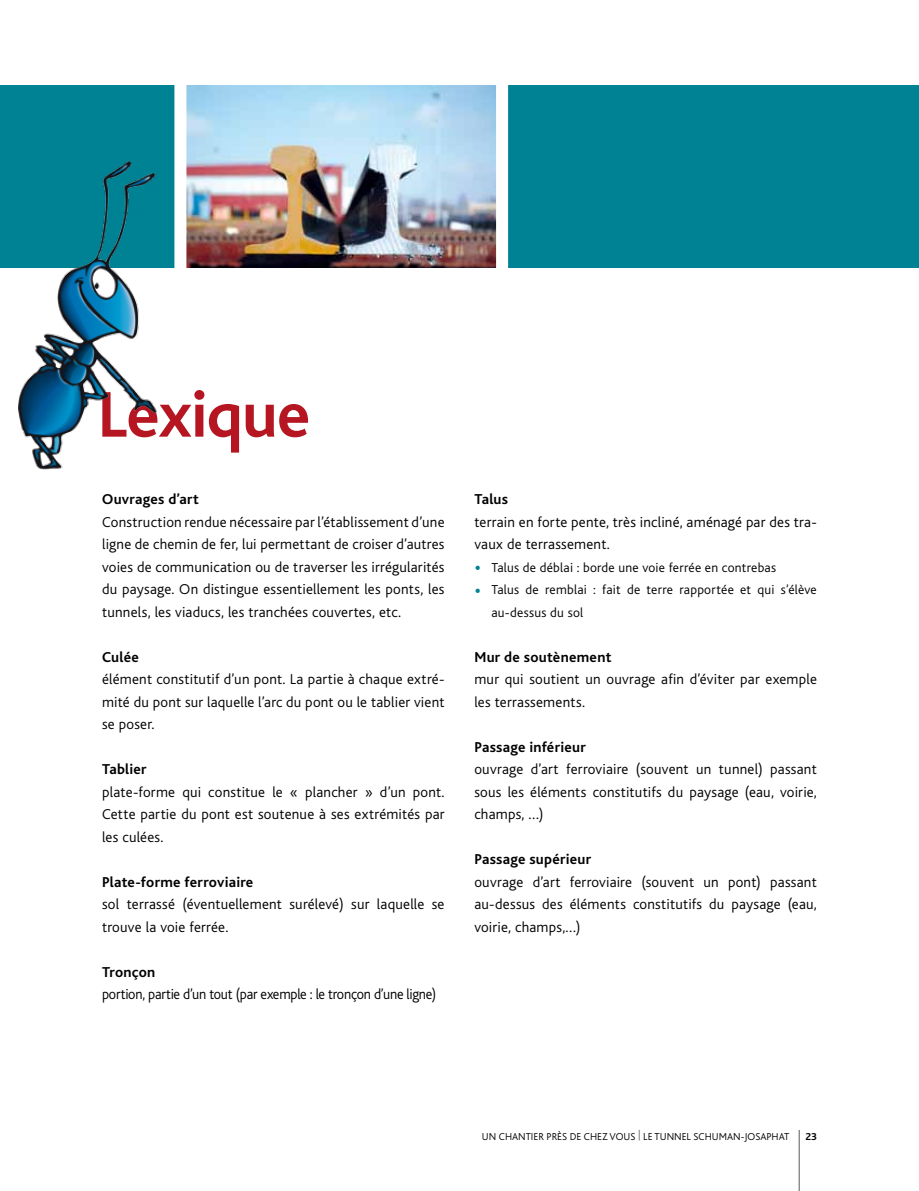
<style>
.page{position:relative;width:919px;height:1191px;background:#fff}
.page>*{position:absolute;margin:0;border:0;box-sizing:border-box;transform-origin:0 0}
.t1{font:700 67.5px "Bliss";letter-spacing:-.015em;color:#b51621}
.t2{font:300 15px/22.5px "Bliss";letter-spacing:.015em;color:#000;text-align:justify}
.t3{font:700 15px "Bliss";letter-spacing:.015em;color:#000}
.t4{font:300 15px "Bliss";letter-spacing:-.015em;color:#000;scale:.95 1}
.t5{font:300 13.5px/22.5px "Bliss";letter-spacing:.02em;color:#000}
.t6{font:300 10.5px "Bliss";color:#000}
.t7{font:700 10.5px "Bliss";color:#000}
.s1{font-size:22.5px;color:#008295}
.s2{color:#58585a}
</style>
<div class="page">
<hr style="left:798px;top:1130px;width:1px;height:61px;background:#58585a">
<div style="left:0;top:85px;width:179px;height:183px;background:#008295"></div>
<div style="left:503px;top:85px;width:415px;height:183px;background:#008295"></div>
<img style="left:186px;top:85px;width:310px;height:183px">
<div style="left:174px;top:71px;width:12px;height:233px;background:#fff"></div>
<div style="left:496px;top:71px;width:12px;height:233px;background:#fff"></div>
<img style="left:18px;top:161px;width:139px;height:309px">
<h1 class="t1" style="left:98px;top:379px;width:214px">Lexique</h1>
<p class="t3" style="left:102px;top:491px;width:98px">Ouvrages d’art</p>
<p class="t2" style="left:102px;top:511px;width:344px">Construction rendue nécessaire par l’établissement d’une ligne de chemin de fer, lui permettant de croiser d’autres voies de communication ou de traverser les irrégularités du paysage. On distingue essentiellement les ponts, les tunnels, les viaducs, les tranchées couvertes, etc.</p>
<p class="t3" style="left:102px;top:649px;width:38px">Culée</p>
<p class="t2" style="left:102px;top:668px;width:344px">élément constitutif d’un pont. La partie à chaque extré&shy;mité du pont sur laquelle l’arc du pont ou le tablier vient se poser.</p>
<p class="t3" style="left:102px;top:761px;width:46px">Tablier</p>
<p class="t2" style="left:102px;top:781px;width:344px">plate-forme qui constitue le « plancher » d’un pont.<br>Cette partie du pont est soutenue à ses extrémités par les culées.</p>
<p class="t3" style="left:102px;top:874px;width:153px">Plate-forme ferroviaire</p>
<p class="t2" style="left:102px;top:893px;width:344px">sol terrassé (éventuellement surélevé) sur laquelle se trouve la voie ferrée.</p>
<p class="t3" style="left:102px;top:964px;width:55px">Tronçon</p>
<p class="t4" style="left:102px;top:986px;width:353px">portion, partie d’un tout (par exemple : le tronçon d’une ligne)</p>
<p class="t3" style="left:474px;top:491px;width:35px">Talus</p>
<p class="t2" style="left:474px;top:511px;width:344px">terrain en forte pente, très incliné, aménagé par des tra&shy;vaux de terrassement.</p>
<p class="t5" style="left:474px;top:556px;width:303px"><span class="s1">•</span> Talus de déblai : borde une voie ferrée en contrebas</p>
<p class="t5" style="left:491px;top:579px;width:327px;text-indent:-17px"><span class="s1">•</span> Talus de remblai : fait de terre rapportée et qui s’élève au-dessus du sol</p>
<p class="t3" style="left:474px;top:649px;width:138px">Mur de soutènement</p>
<p class="t2" style="left:474px;top:668px;width:344px">mur qui soutient un ouvrage afin d’éviter par exemple les terrassements.</p>
<p class="t3" style="left:474px;top:739px;width:113px">Passage inférieur</p>
<p class="t2" style="left:474px;top:758px;width:344px">ouvrage d’art ferroviaire (souvent un tunnel) passant sous les éléments constitutifs du paysage (eau, voirie, champs, …)</p>
<p class="t3" style="left:474px;top:851px;width:118px">Passage supérieur</p>
<p class="t2" style="left:474px;top:871px;width:344px">ouvrage d’art ferroviaire (souvent un pont) passant au-dessus des éléments constitutifs du paysage (eau, voirie, champs,…)</p>
<p class="t6" style="left:482px;top:1130px;width:192px">un chantier près de chez vous <span class="s2">|</span> Le tunnel</p>
<p class="t6" style="left:693px;top:1130px;width:97px">Schuman -Josaphat</p>
<p class="t7" style="left:805px;top:1130px;width:13px">23</p>
</div>
